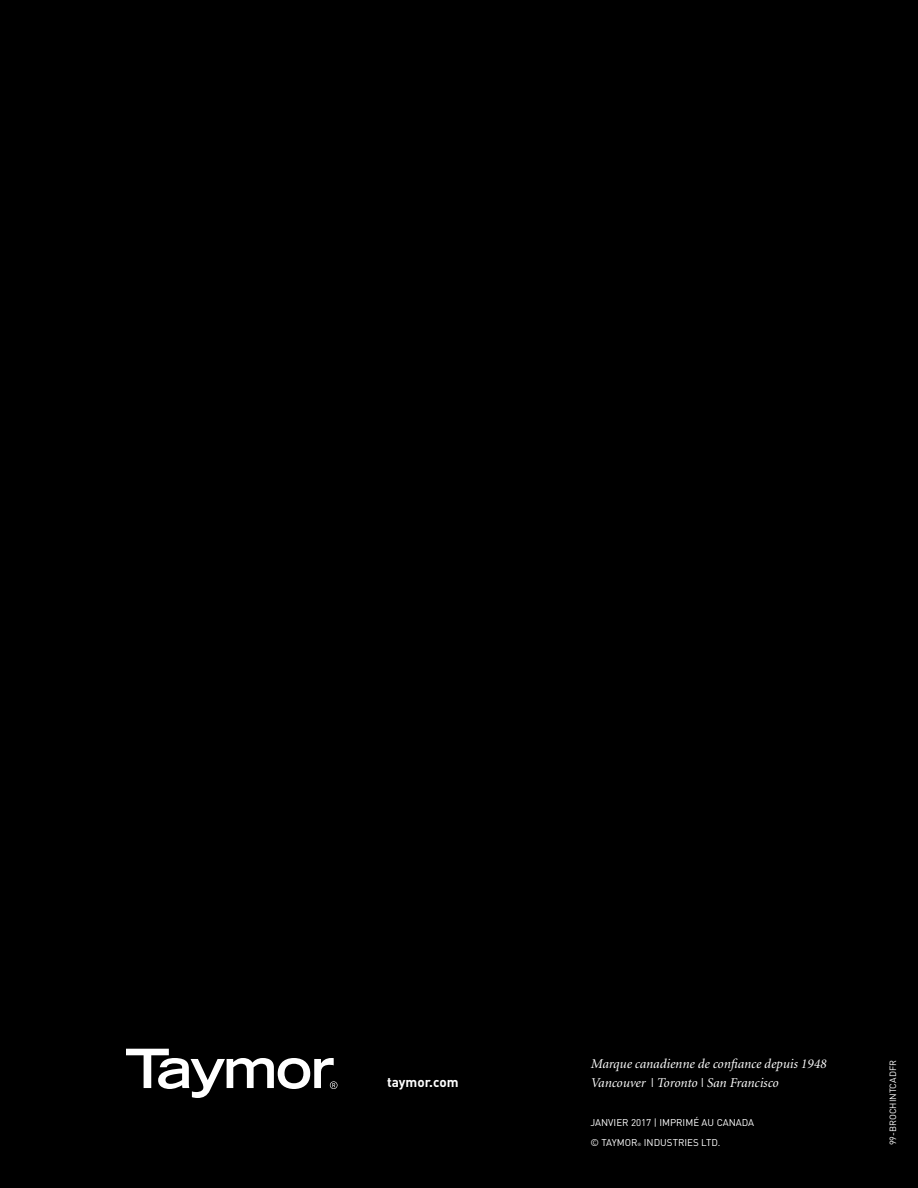
<style>
.page{position:relative;width:918px;height:1188px;background:#000}
.page>*{position:absolute;margin:0;border:0;box-sizing:border-box;transform-origin:0 0}
.t1{font:italic 13.5px/19.5px "Minion";color:#fff}
.t2{font:700 13.5px "DIN";color:#fff}
.t3{font:9.75px/19.5px "DIN";color:#fff}
.t4{font:9px "DIN";color:#fff}
.s1{font-size:4.5px}
</style>
<div class="page">
<svg style="left:126px;top:1049px;width:211px;height:49px"></svg>
<p class="t2" style="left:387px;top:1073px;width:73px">taymor.com</p>
<p class="t1" style="left:590px;top:1054px;width:237px">Marque canadienne de confiance depuis 1948<br>Vancouver | Toronto | San Francisco</p>
<p class="t3" style="left:590px;top:1113px;width:165px">JANVIER 2017 | IMPRIMÉ AU CANADA © TAYMOR<span class="s1">®</span> INDUSTRIES LTD.</p>
<p class="t4" style="left:887px;top:1145px;width:87px;rotate:-90deg">99-BROCHINTCADFR</p>
</div>
